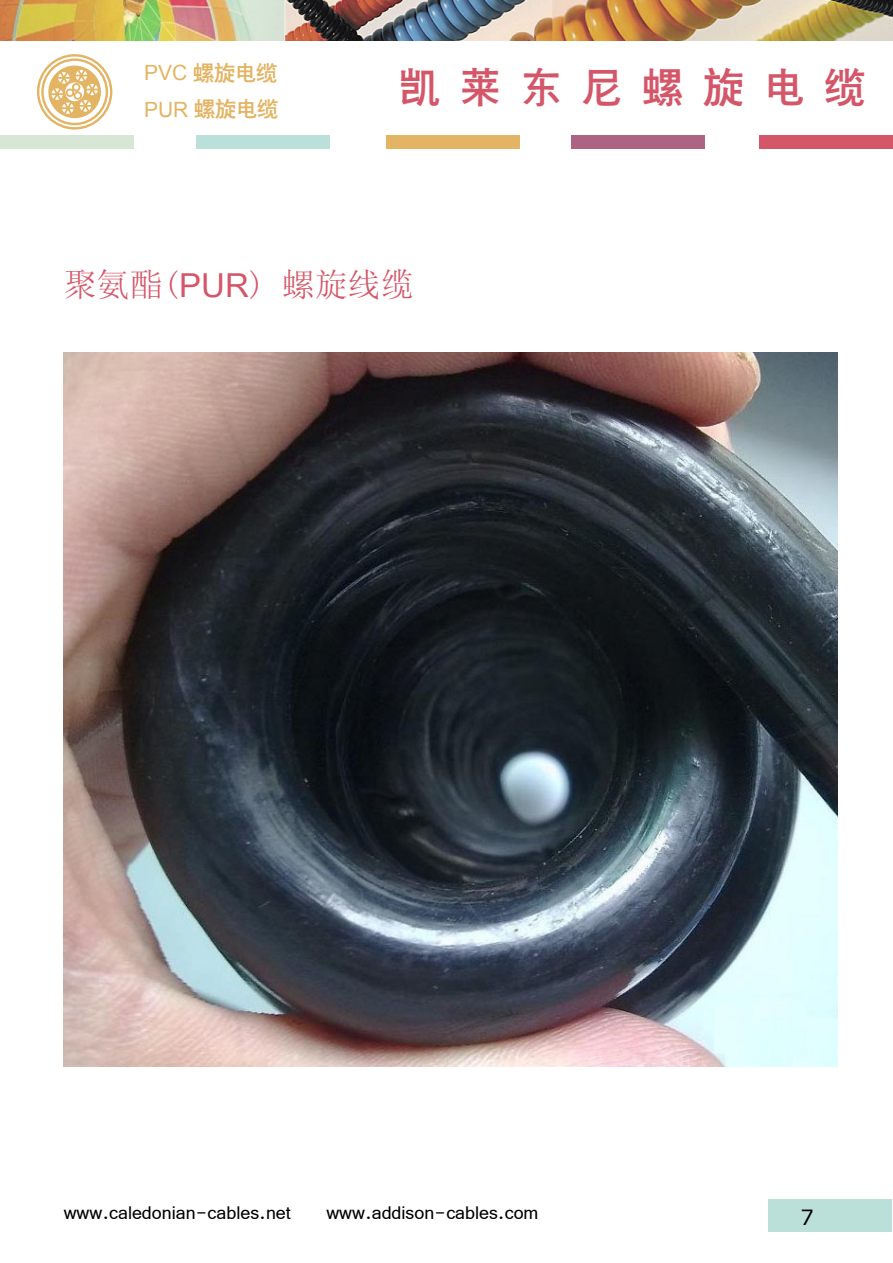
<style>
.page{position:relative;width:893px;height:1263px;background:#fff}
.page>*{position:absolute;margin:0;border:0;box-sizing:border-box;transform-origin:0 0}
.t1{font:40.5px "CT Cu Hei SJ";letter-spacing:.5em;color:#d45769}
.t2{font:33px "Sim Sun";color:#d45769}
.t3{font:27px "Vrinda";color:#000}
.t4{font:21px/36.8px "CT Cu Hei SJ";color:#e2b463}
.t5{font:21px "Verdana";color:#000}
.s1{font-family:"Arial"}
.s2{font-family:"Arial Unicode MS"}
</style>
<div class="page">
<div style="left:768px;top:1199px;width:124px;height:33px;background:#bae0d9"></div>
<div style="left:0;top:135px;width:134px;height:13px;background:#d8e6d5"></div>
<div style="left:196px;top:135px;width:134px;height:13px;background:#bae0d9"></div>
<div style="left:387px;top:135px;width:133px;height:14px;background:#e2b463"></div>
<div style="left:572px;top:135px;width:133px;height:13px;background:#ad6381"></div>
<div style="left:759px;top:135px;width:134px;height:13px;background:#d45769"></div>
<svg style="left:37px;top:54px;width:75px;height:76px"></svg>
<img style="left:0;top:0;width:893px;height:40px">
<img style="left:64px;top:353px;width:774px;height:713px">
<p class="t4" style="left:144px;top:55px;width:136px"><span class="s1">PVC</span> 螺旋电缆<br><span class="s1">PUR</span> 螺旋电缆</p>
<h1 class="t1" style="left:399px;top:66px;width:467px">凯莱东尼螺旋电缆</h1>
<p class="t2" style="left:64px;top:267px;width:352px">聚氨酯(<span class="s2">PUR</span>) 螺旋线缆</p>
<p class="t3" style="left:64px;top:1199px;width:229px">www.caledonian-cables.net</p>
<p class="t3" style="left:326px;top:1199px;width:214px">www.addison-cables.com</p>
<p class="t5" style="left:800px;top:1204px;width:15px">7</p>
</div>
